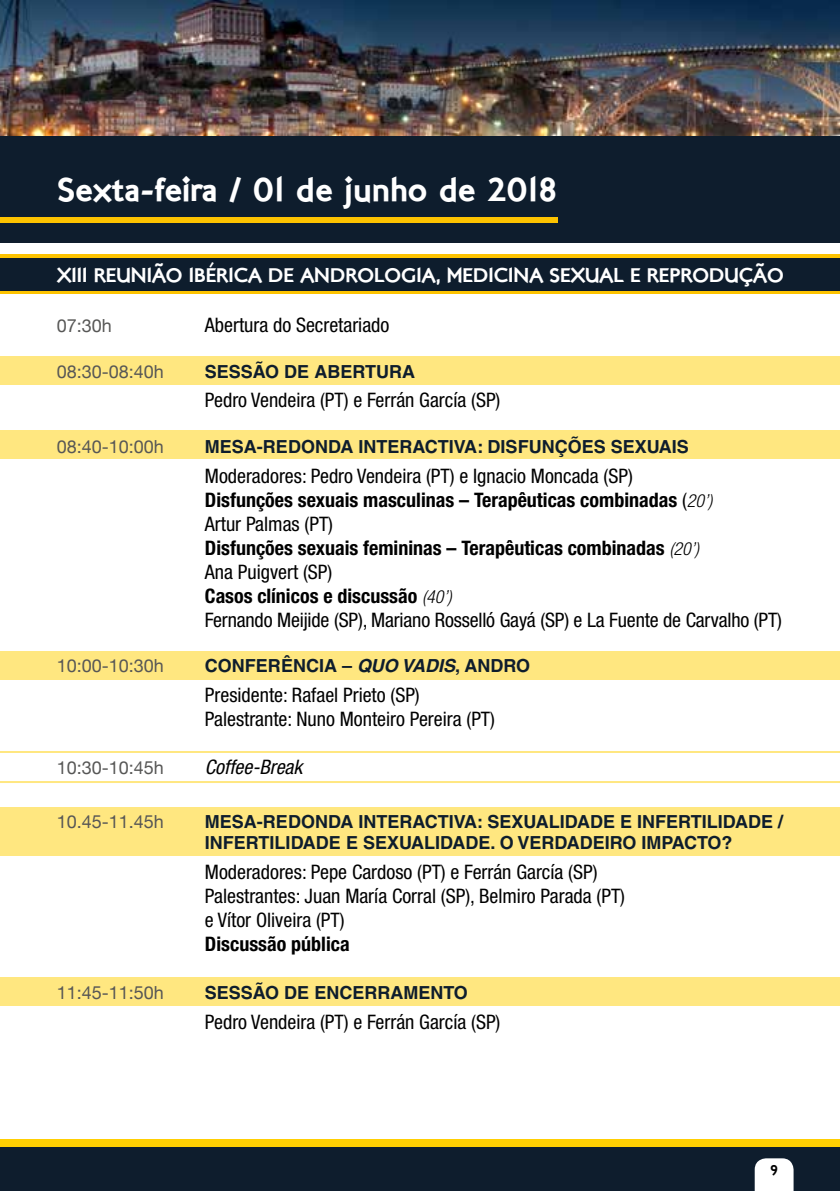
<style>
.page{position:relative;width:840px;height:1191px;background:#fff}
.page>*{position:absolute;margin:0;border:0;box-sizing:border-box;transform-origin:0 0}
.t1{font:33.6px "London Two";color:#fff}
.t2{font:condensed 20px/24px "Helvetica Neue";color:#000}
.t3{font:20px "London Two";letter-spacing:-.03em;color:#fff}
.t4{font:700 condensed 20px "Helvetica Neue";color:#000}
.t5{font:italic condensed 20px "Helvetica Neue";color:#000}
.t6{font:700 18px/21.6px "Helvetica";color:#0e1d2d}
.t7{font:18px "Helvetica Neue";color:#575756}
.t8{font:14px "London Two";color:#000}
.s1{font-weight:700}
.s2{font-weight:300;font-style:italic;font-size:18px}
.s3{font-style:italic}
</style>
<div class="page">
<div style="left:0;top:1138px;width:839px;height:53px;background:#ffcf02"></div>
<div style="left:0;top:1147px;width:839px;height:44px;background:#0e1d2d"></div>
<svg style="left:754px;top:1158px;width:39px;height:33px"></svg>
<div style="left:0;top:356px;width:839px;height:29px;background:#ffe780"></div>
<div style="left:0;top:651px;width:839px;height:28px;background:#ffe780"></div>
<div style="left:0;top:430px;width:839px;height:29px;background:#ffe780"></div>
<div style="left:0;top:807px;width:839px;height:49px;background:#ffe780"></div>
<div style="left:0;top:977px;width:839px;height:28px;background:#ffe780"></div>
<img style="left:0;top:0;width:839px;height:136px">
<div style="left:0;top:136px;width:839px;height:107px;background:#0e1d2d"></div>
<div style="left:0;top:217px;width:557px;height:6px;background:#fdc300"></div>
<hr style="left:0;top:751px;width:839px;height:2px;background:#ffcf02">
<hr style="left:0;top:781px;width:839px;height:2px;background:#ffcf02">
<svg style="left:0;top:254px;width:839px;height:40px;background:#dfae05"></svg>
<div style="left:0;top:258px;width:839px;height:32px;background:#0e1d2d"></div>
<h1 class="t1" style="left:57px;top:168px;width:501px">Sexta-feira / 01 de junho de 2018</h1>
<p class="t3" style="left:57px;top:262px;width:728px">XIII REUNIÃO IBÉRICA DE ANDROLOGIA, MEDICINA SEXUAL E REPRODUÇÃO</p>
<p class="t7" style="left:57px;top:313px;width:57px">07:30h</p>
<p class="t2" style="left:205px;top:313px;width:186px">Abertura do Secretariado</p>
<p class="t7" style="left:57px;top:358px;width:109px">08:30-08:40h</p>
<p class="t6" style="left:205px;top:360px;width:211px">SESSÃO DE ABERTURA</p>
<p class="t2" style="left:205px;top:388px;width:297px">Pedro Vendeira (PT) e Ferrán García (SP)</p>
<p class="t7" style="left:57px;top:433px;width:109px">08:40-10:00h</p>
<p class="t6" style="left:205px;top:435px;width:485px">MESA-REDONDA INTERACTIVA: DISFUNÇÕES SEXUAIS</p>
<p class="t2" style="left:205px;top:463px;width:578px">Moderadores: Pedro Vendeira (PT) e Ignacio Moncada (SP)<br><span class="s1">Disfunções sexuais masculinas – Terapêuticas combinadas</span> (<span class="s2">20’)<br></span>Artur Palmas (PT)<br><span class="s1">Disfunções sexuais femininas – Terapêuticas combinadas</span> <span class="s2">(20’)<br></span>Ana Puigvert (SP)<br><span class="s1">Casos clínicos e discussão</span> <span class="s2">(40’)<br></span>Fernando Meijide (SP), Mariano Rosselló Gayá (SP) e La Fuente de Carvalho (PT)</p>
<p class="t7" style="left:57px;top:653px;width:109px">10:00-10:30h</p>
<p class="t6" style="left:205px;top:655px;width:326px">CONFERÊNCIA – <span class="s3">QUO VADIS</span>, ANDRO</p>
<p class="t2" style="left:205px;top:683px;width:291px">Presidente: Rafael Prieto (SP)<br>Palestrante: Nuno Monteiro Pereira (PT)</p>
<p class="t7" style="left:57px;top:754px;width:109px">10:30-10:45h</p>
<p class="t5" style="left:205px;top:755px;width:99px">Coffee-Break</p>
<p class="t7" style="left:57px;top:808px;width:109px">10.45-11.45h</p>
<p class="t6" style="left:205px;top:810px;width:579px">MESA-REDONDA INTERACTIVA: SEXUALIDADE E INFERTILIDADE /<br>INFERTILIDADE E SEXUALIDADE. O VERDADEIRO IMPACTO?</p>
<p class="t2" style="left:205px;top:860px;width:421px">Moderadores: Pepe Cardoso (PT) e Ferrán García (SP)<br>Palestrantes: Juan María Corral (SP), Belmiro Parada (PT) e Vítor Oliveira (PT)</p>
<p class="t4" style="left:205px;top:932px;width:146px">Discussão pública</p>
<p class="t7" style="left:57px;top:979px;width:109px">11:45-11:50h</p>
<p class="t6" style="left:205px;top:981px;width:264px">SESSÃO DE ENCERRAMENTO</p>
<p class="t2" style="left:205px;top:1009px;width:297px">Pedro Vendeira (PT) e Ferrán García (SP)</p>
<p class="t8" style="left:769px;top:1161px;width:9px">9</p>
</div>
